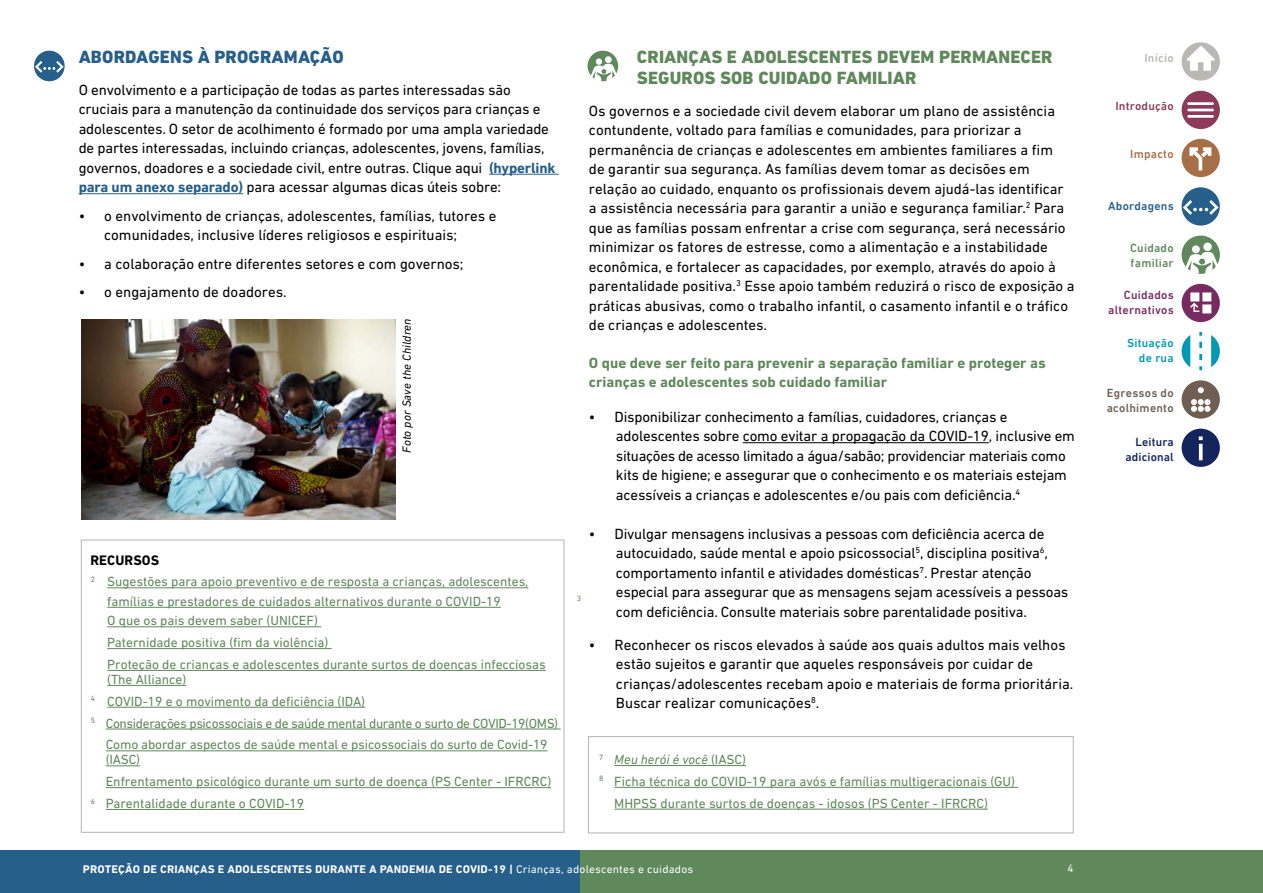
<style>
.page{position:relative;width:1263px;height:893px;background:#fff}
.page>*{position:absolute;margin:0;border:0;box-sizing:border-box;transform-origin:0 0}
.t1{font:800 18px/21px "DIN Next W1 G";letter-spacing:.01em;color:#5f885b}
.t2{font:800 18px "DIN Next W1 G";letter-spacing:.01em;color:#255f8a}
.t3{font:15px/19.5px "DIN Next W1 G";color:#000}
.t4{font:700 15px/19.5px "DIN Next W1 G";color:#5f885b}
.t5{font:700 13.95px "DIN Next W1 G";letter-spacing:.01em;color:#000}
.t6{font:13.5px/21.8px "DIN Next W1 G";color:#5f885b}
.t7{font:13.5px "DIN Next W1 G";letter-spacing:-.025em;color:#5f885b}
.t8{font:italic 13.5px "DIN Next W1 G";color:#5f885b}
.t9{font:italic 12px "DIN Next W1 G";letter-spacing:.01em;color:#000}
.t10{font:500 12px/15px "DIN Next W1 G";letter-spacing:.02em;color:#6e5f52}
.t11{font:500 12px/15px "DIN Next W1 G";letter-spacing:.02em;color:#772b61;text-align:right}
.t12{font:500 12px/15px "DIN Next W1 G";letter-spacing:.01em;color:#14255d;text-align:right}
.t13{font:500 12px/15px "DIN Next W1 G";letter-spacing:.02em;color:#5f885b}
.t14{font:500 12px/15px "DIN Next W1 G";letter-spacing:.02em;color:#009ab5;text-align:right}
.t15{font:500 12px "DIN Next W1 G";color:#8d3958}
.t16{font:500 12px "DIN Next W1 G";letter-spacing:.02em;color:#255f8a}
.t17{font:500 12px "DIN Next W1 G";letter-spacing:.02em;color:#a76f47}
.t18{font:500 12px "DIN Next W1 G";color:#bab8b5}
.t19{font:700 11.25px "DIN Next W1 G";color:#fff}
.t20{font:11.25px "DIN Next W1 G";color:#fff}
.t21{font:7.8px "DIN Next W1 G";color:#5f885b}
.s1{font-weight:700;color:#255f8a}
.s2{font-style:normal}
.s3{font-weight:400}
</style>
<div class="page">
<div style="left:588px;top:736px;width:486px;height:97px;border:1px solid #bab8b5"></div>
<div style="left:81px;top:539px;width:483px;height:294px;border:1px solid #bab8b5"></div>
<hr style="left:489px;top:174px;width:70px;height:1px;background:#255f8a">
<hr style="left:79px;top:193px;width:164px;height:1px;background:#255f8a">
<div style="left:34px;top:51px;width:31px;height:30px;background:#255f8a;border-radius:50%"></div>
<svg style="left:35px;top:61px;width:29px;height:12px"></svg>
<div style="left:587px;top:51px;width:31px;height:30px;background:#5f885b;border-radius:50%"></div>
<svg style="left:589px;top:59px;width:29px;height:22px"></svg>
<div style="left:605px;top:56px;width:7px;height:7px;background:#fff;border-radius:50%"></div>
<hr style="left:743px;top:442px;width:246px;height:1px;background:#000">
<div style="left:0;top:851px;width:580px;height:42px;background:#255f8a"></div>
<div style="left:580px;top:851px;width:683px;height:42px;background:#5f885b"></div>
<hr style="left:107px;top:587px;width:421px;height:1px;background:#5f885b">
<hr style="left:107px;top:607px;width:394px;height:1px;background:#5f885b">
<hr style="left:107px;top:626px;width:214px;height:1px;background:#5f885b">
<hr style="left:107px;top:648px;width:225px;height:1px;background:#5f885b">
<hr style="left:107px;top:670px;width:439px;height:1px;background:#5f885b">
<hr style="left:107px;top:685px;width:79px;height:1px;background:#5f885b">
<hr style="left:107px;top:707px;width:258px;height:1px;background:#5f885b">
<hr style="left:106px;top:729px;width:455px;height:1px;background:#5f885b">
<hr style="left:106px;top:750px;width:441px;height:1px;background:#5f885b">
<hr style="left:106px;top:765px;width:34px;height:1px;background:#5f885b">
<hr style="left:106px;top:787px;width:445px;height:1px;background:#5f885b">
<hr style="left:106px;top:809px;width:198px;height:1px;background:#5f885b">
<img style="left:81px;top:319px;width:314px;height:201px">
<hr style="left:614px;top:765px;width:132px;height:1px;background:#5f885b">
<hr style="left:614px;top:787px;width:404px;height:1px;background:#5f885b">
<hr style="left:614px;top:809px;width:374px;height:1px;background:#5f885b">
<div style="left:1181px;top:42px;width:39px;height:39px;background:#bab8b5;border-radius:50%"></div>
<div style="left:1181px;top:91px;width:39px;height:38px;background:#8d3958;border-radius:50%"></div>
<hr style="left:1187px;top:102px;width:27px;height:3px;background:#fff">
<hr style="left:1187px;top:109px;width:27px;height:2px;background:#fff">
<hr style="left:1187px;top:115px;width:27px;height:3px;background:#fff">
<div style="left:1181px;top:139px;width:39px;height:38px;background:#a76f47;border-radius:50%"></div>
<svg style="left:1189px;top:147px;width:22px;height:23px"></svg>
<div style="left:1181px;top:380px;width:39px;height:39px;background:#6e5f52;border-radius:50%"></div>
<svg style="left:1198px;top:387px;width:6px;height:6px"></svg>
<svg style="left:1191px;top:399px;width:19px;height:13px"></svg>
<svg style="left:1181px;top:332px;width:39px;height:38px"></svg>
<svg style="left:1190px;top:332px;width:21px;height:39px"></svg>
<div style="left:1181px;top:187px;width:39px;height:39px;background:#255f8a;border-radius:50%"></div>
<svg style="left:1183px;top:200px;width:35px;height:15px"></svg>
<svg style="left:1186px;top:46px;width:29px;height:25px"></svg>
<div style="left:1181px;top:236px;width:39px;height:38px;background:#5f885b;border-radius:50%"></div>
<svg style="left:1184px;top:252px;width:35px;height:22px"></svg>
<div style="left:1192px;top:245px;width:8px;height:8px;background:#fff;border-radius:50%"></div>
<div style="left:1203px;top:243px;width:9px;height:8px;background:#fff;border-radius:50%"></div>
<div style="left:1181px;top:284px;width:39px;height:38px;background:#772b61;border-radius:50%"></div>
<svg style="left:1190px;top:292px;width:21px;height:21px"></svg>
<div style="left:1181px;top:429px;width:39px;height:38px;background:#14255d;border-radius:50%"></div>
<svg style="left:1199px;top:436px;width:4px;height:4px"></svg>
<hr style="left:1199px;top:444px;width:3px;height:16px;background:#fff">
<p class="t2" style="left:79px;top:46px;width:267px">ABORDAGENS À PROGRAMAÇÃO</p>
<p class="t3" style="left:79px;top:80px;width:478px">O envolvimento e a participação de todas as partes interessadas são cruciais para a manutenção da continuidade dos serviços para crianças e adolescentes. O setor de acolhimento é formado por uma ampla variedade de partes interessadas, incluindo crianças, adolescentes, jovens, famílias, governos, doadores e a sociedade civil, entre outras. Clique aqui <span class="s1">(hyperlink para um anexo separado)</span> para acessar algumas dicas úteis sobre:</p>
<p class="t3" style="left:104px;top:206px;width:394px;text-indent:-26px">• o envolvimento de crianças, adolescentes, famílias, tutores e comunidades, inclusive líderes religiosos e espirituais;</p>
<p class="t3" style="left:79px;top:254px;width:386px">• a colaboração entre diferentes setores e com governos;</p>
<p class="t3" style="left:79px;top:282px;width:209px">• o engajamento de doadores.</p>
<p class="t9" style="left:400px;top:453px;width:136px;rotate:-90deg">Foto por Save the Children</p>
<p class="t5" style="left:90px;top:552px;width:70px">RECURSOS</p>
<p class="t6" style="left:107px;top:572px;width:423px;line-height:19.5px;text-indent:-16px"><sup>2</sup> Sugestões para apoio preventivo e de resposta a crianças, adolescentes, famílias e prestadores de cuidados alternativos durante o COVID-19</p>
<p class="t6" style="left:107px;top:610px;width:440px">O que os pais devem saber (UNICEF)<br>Paternidade positiva (fim da violência)<br>Proteção de crianças e adolescentes durante surtos de doenças infecciosas</p>
<p class="t6" style="left:107px;top:668px;width:81px">(The Alliance)</p>
<p class="t6" style="left:91px;top:690px;width:276px"><sup>4</sup> COVID-19 e o movimento da deficiência (IDA)</p>
<p class="t7" style="left:91px;top:715px;width:469px"><sup>5</sup> Considerações psicossociais e de saúde mental durante o surto de COVID-19(OMS)</p>
<p class="t6" style="left:106px;top:734px;width:443px">Como abordar aspectos de saúde mental e psicossociais do surto de Covid-19</p>
<p class="t6" style="left:106px;top:749px;width:36px">(IASC)</p>
<p class="t6" style="left:106px;top:771px;width:447px">Enfrentamento psicológico durante um surto de doença (PS Center - IFRCRC)</p>
<p class="t6" style="left:91px;top:792px;width:215px"><sup>6</sup> Parentalidade durante o COVID-19</p>
<p class="t21" style="left:577px;top:594px;width:6px">3</p>
<p class="t1" style="left:637px;top:47px;width:417px">CRIANÇAS E ADOLESCENTES DEVEM PERMANECER<br>SEGUROS SOB CUIDADO FAMILIAR</p>
<p class="t3" style="left:589px;top:101px;width:487px">Os governos e a sociedade civil devem elaborar um plano de assistência contundente, voltado para famílias e comunidades, para priorizar a permanência de crianças e adolescentes em ambientes familiares a fim<br>de garantir sua segurança. As famílias devem tomar as decisões em relação ao cuidado, enquanto os profissionais devem ajudá-las identificar a assistência necessária para garantir a união e segurança familiar.<sup>2</sup> Para que as famílias possam enfrentar a crise com segurança, será necessário minimizar os fatores de estresse, como a alimentação e a instabilidade econômica, e fortalecer as capacidades, por exemplo, através do apoio à parentalidade positiva.<sup>3</sup> Esse apoio também reduzirá o risco de exposição a práticas abusivas, como o trabalho infantil, o casamento infantil e o tráfico de crianças e adolescentes.</p>
<p class="t4" style="left:589px;top:353px;width:458px">O que deve ser feito para prevenir a separação familiar e proteger as crianças e adolescentes sob cuidado familiar</p>
<p class="t3" style="left:616px;top:407px;width:460px;text-indent:-27px">• Disponibilizar conhecimento a famílias, cuidadores, crianças e adolescentes sobre como evitar a propagação da COVID-19, inclusive em situações de acesso limitado a água/sabão; providenciar materiais como kits de higiene; e assegurar que o conhecimento e os materiais estejam acessíveis a crianças e adolescentes e/ou pais com deficiência.<sup>4</sup></p>
<p class="t3" style="left:616px;top:524px;width:454px;text-indent:-27px">• Divulgar mensagens inclusivas a pessoas com deficiência acerca de autocuidado, saúde mental e apoio psicossocial<sup>5</sup>, disciplina positiva<sup>6</sup>, comportamento infantil e atividades domésticas<sup>7</sup>. Prestar atenção especial para assegurar que as mensagens sejam acessíveis a pessoas com deficiência. Consulte materiais sobre parentalidade positiva.</p>
<p class="t3" style="left:616px;top:635px;width:459px;text-indent:-27px">• Reconhecer os riscos elevados à saúde aos quais adultos mais velhos estão sujeitos e garantir que aqueles responsáveis por cuidar de crianças/adolescentes recebam apoio e materiais de forma prioritária.<br>Buscar realizar comunicações<sup>8</sup>.</p>
<p class="t8" style="left:599px;top:752px;width:148px"><sup>7</sup> Meu herói é você <span class="s2">(IASC)</span></p>
<p class="t6" style="left:599px;top:770px;width:417px"><sup>8</sup> Ficha técnica do COVID-19 para avós e famílias multigeracionais (GU)</p>
<p class="t6" style="left:614px;top:792px;width:375px">MHPSS durante surtos de doenças - idosos (PS Center - IFRCRC)</p>
<p class="t19" style="left:83px;top:862px;width:612px">PROTEÇÃO DE CRIANÇAS E ADOLESCENTES DURANTE A PANDEMIA DE COVID-19 | <span class="s3">Crianças, adolescentes e cuidados</span></p>
<p class="t20" style="left:1067px;top:862px;width:8px">4</p>
<p class="t18" style="left:1144px;top:51px;width:31px">Início</p>
<p class="t15" style="left:1115px;top:99px;width:60px">Introdução</p>
<p class="t17" style="left:1130px;top:147px;width:45px">Impacto</p>
<p class="t16" style="left:1108px;top:199px;width:67px">Abordagens</p>
<p class="t13" style="left:1130px;top:240px;width:45px">Cuidado familiar</p>
<p class="t11" style="left:1108px;top:287px;width:67px">Cuidados alternativos</p>
<p class="t14" style="left:1127px;top:335px;width:48px">Situação de rua</p>
<p class="t10" style="left:1107px;top:385px;width:68px">Egressos do acolhimento</p>
<p class="t12" style="left:1125px;top:434px;width:50px">Leitura adicional</p>
</div>
